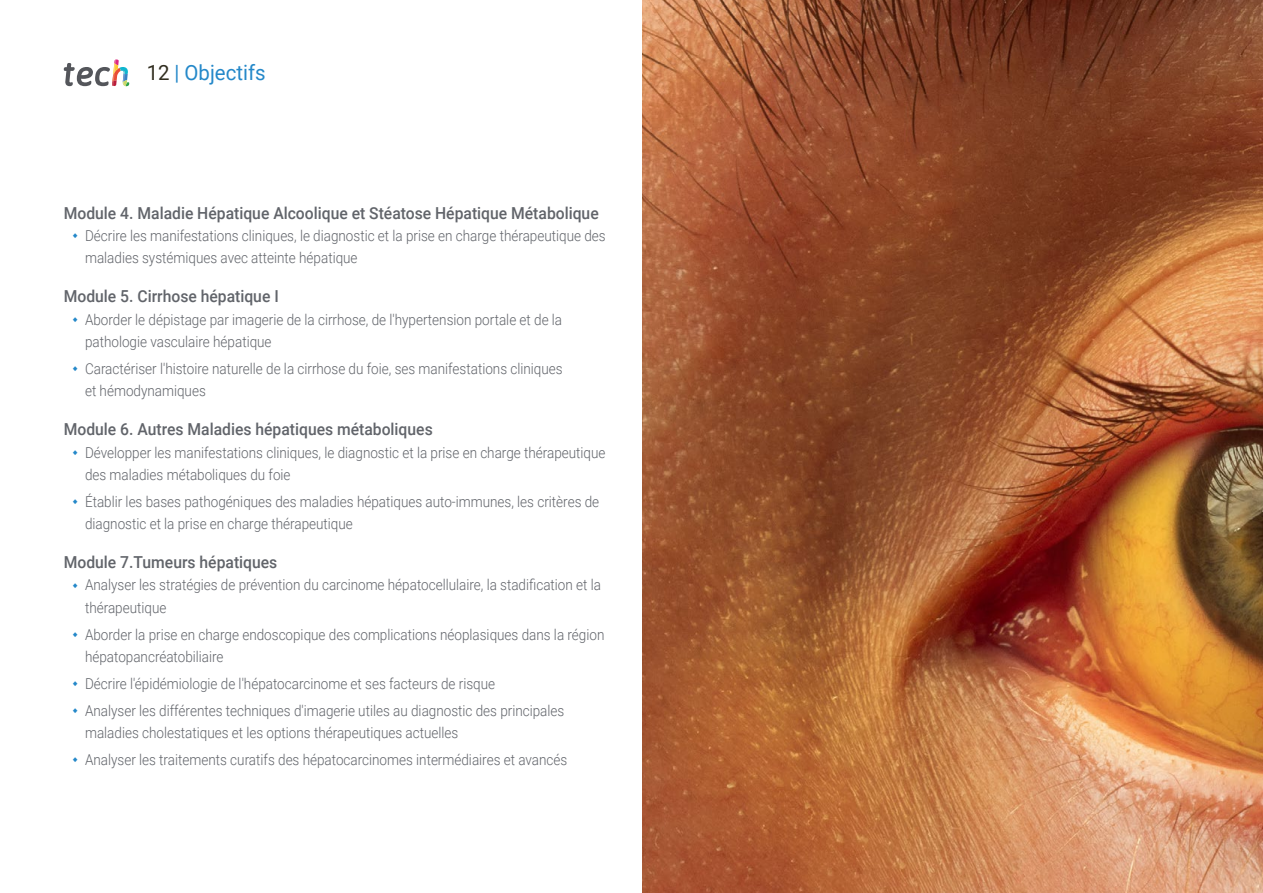
<style>
.page{position:relative;width:1263px;height:893px;background:#fff}
.page>*{position:absolute;margin:0;border:0;box-sizing:border-box;transform-origin:0 0}
.t1{font:21px "Roboto";color:#2488c9}
.t2{font:500 16.5px "Roboto";color:#61646a;scale:.95 1}
.t3{font:300 15px/22.5px "Roboto";color:#61646a;scale:.9 1}
.s1{color:#312e20}
</style>
<div class="page">
<svg style="left:64px;top:60px;width:65px;height:27px"></svg>
<img style="left:642px;top:0;width:621px;height:893px">
<h1 class="t1" style="left:147px;top:58px;width:120px"><span class="s1">12</span> | Objectifs</h1>
<p class="t2" style="left:64px;top:201px;width:565px">Module 4. Maladie Hépatique Alcoolique et Stéatose Hépatique Métabolique</p>
<p class="t3" style="left:85px;top:224px;width:580px">Décrire les manifestations cliniques, le diagnostic et la prise en charge thérapeutique des maladies systémiques avec atteinte hépatique</p>
<p class="t2" style="left:64px;top:285px;width:228px">Module 5. Cirrhose hépatique I</p>
<p class="t3" style="left:85px;top:307px;width:532px">Aborder le dépistage par imagerie de la cirrhose, de l'hypertension portale et de la pathologie vasculaire hépatique</p>
<p class="t3" style="left:85px;top:357px;width:532px">Caractériser l'histoire naturelle de la cirrhose du foie, ses manifestations cliniques et hémodynamiques</p>
<p class="t2" style="left:64px;top:418px;width:390px">Module 6. Autres Maladies hépatiques métaboliques</p>
<p class="t3" style="left:85px;top:440px;width:580px">Développer les manifestations cliniques, le diagnostic et la prise en charge thérapeutique des maladies métaboliques du foie</p>
<p class="t3" style="left:85px;top:490px;width:573px">Établir les bases pathogéniques des maladies hépatiques auto-immunes, les critères de diagnostic et la prise en charge thérapeutique</p>
<p class="t2" style="left:64px;top:551px;width:226px">Module 7.Tumeurs hépatiques</p>
<p class="t3" style="left:85px;top:573px;width:575px">Analyser les stratégies de prévention du carcinome hépatocellulaire, la stadification et la thérapeutique</p>
<p class="t3" style="left:85px;top:622px;width:579px">Aborder la prise en charge endoscopique des complications néoplasiques dans la région hépatopancréatobiliaire</p>
<p class="t3" style="left:85px;top:670px;width:534px;line-height:26.7px">Décrire l'épidémiologie de l'hépatocarcinome et ses facteurs de risque<br>Analyser les différentes techniques d'imagerie utiles au diagnostic des principales</p>
<p class="t3" style="left:85px;top:719px;width:537px;line-height:26.7px">maladies cholestatiques et les options thérapeutiques actuelles<br>Analyser les traitements curatifs des hépatocarcinomes intermédiaires et avancés</p>
</div>
